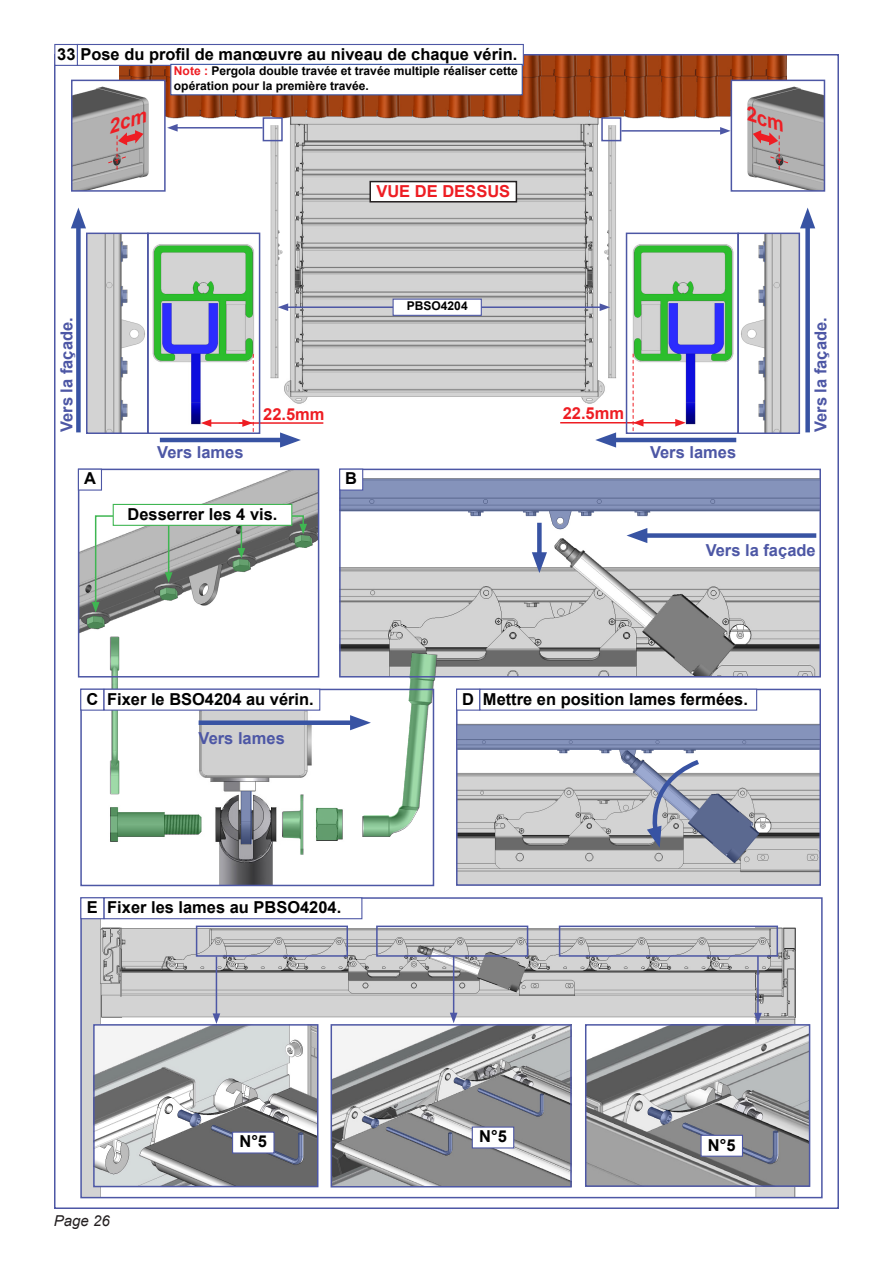
<style>
.page{position:relative;width:893px;height:1263px;background:#fff}
.page>*{position:absolute;margin:0;border:0;box-sizing:border-box;transform-origin:0 0}
.t1{font:700 16.5px "Arial";color:#000}
.t2{font:700 16.5px "Arial";color:#4d57a5}
.t3{font:700 16.5px "Arial";color:#ee1d23}
.t4{font:italic 15px "Arial";color:#231f20}
.t5{font:700 12px/14.4px "Arial";color:#000}
.s1{color:#ee1d23}
</style>
<div class="page">
<img style="left:120px;top:57px;width:667px;height:354px">
<img style="left:83px;top:900px;width:713px;height:295px">
<img style="left:81px;top:472px;width:235px;height:161px">
<img style="left:342px;top:472px;width:476px;height:202px">
<img style="left:110px;top:692px;width:281px;height:191px">
<svg style="left:111px;top:807px;width:90px;height:34px"></svg>
<svg style="left:316px;top:808px;width:26px;height:32px"></svg>
<img style="left:109px;top:636px;width:13px;height:159px">
<svg style="left:111px;top:637px;width:8px;height:157px"></svg>
<img style="left:362px;top:650px;width:79px;height:28px">
<img style="left:282px;top:794px;width:21px;height:61px">
<svg style="left:283px;top:795px;width:20px;height:59px"></svg>
<img style="left:459px;top:723px;width:359px;height:160px">
<img style="left:96px;top:1027px;width:219px;height:157px">
<img style="left:588px;top:1027px;width:219px;height:157px">
<img style="left:334px;top:1027px;width:235px;height:157px">
<img style="left:602px;top:125px;width:14px;height:253px">
<img style="left:270px;top:125px;width:14px;height:253px">
<img style="left:74px;top:83px;width:89px;height:106px">
<img style="left:734px;top:83px;width:88px;height:106px">
<img style="left:629px;top:240px;width:107px;height:186px">
<img style="left:740px;top:236px;width:57px;height:195px">
<hr style="left:641px;top:422px;width:37px;height:1px;background:#ee1d23">
<svg style="left:633px;top:354px;width:10px;height:77px"></svg>
<svg style="left:675px;top:419px;width:11px;height:8px"></svg>
<hr style="left:560px;top:422px;width:80px;height:1px;background:#ee1d23">
<img style="left:150px;top:240px;width:107px;height:186px">
<img style="left:89px;top:236px;width:57px;height:195px">
<hr style="left:239px;top:422px;width:84px;height:2px;background:#ee1d23">
<hr style="left:209px;top:422px;width:36px;height:2px;background:#ee1d23">
<svg style="left:201px;top:419px;width:10px;height:8px"></svg>
<svg style="left:242px;top:354px;width:12px;height:77px"></svg>
<svg style="left:87px;top:506px;width:225px;height:123px"></svg>
<div style="left:80px;top:897px;width:743px;height:301px;border:2px solid #4d57a5"></div>
<div style="left:78px;top:469px;width:241px;height:208px;border:2px solid #4d57a5"></div>
<div style="left:339px;top:469px;width:482px;height:208px;border:2px solid #4d57a5"></div>
<div style="left:80px;top:689px;width:354px;height:197px;border:2px solid #4d57a5"></div>
<div style="left:456px;top:689px;width:365px;height:197px;border:2px solid #4d57a5"></div>
<div style="left:93px;top:1024px;width:225px;height:163px;border:2px solid #4d57a5"></div>
<div style="left:585px;top:1024px;width:225px;height:163px;border:2px solid #4d57a5"></div>
<div style="left:331px;top:1024px;width:241px;height:163px;border:2px solid #4d57a5"></div>
<div style="left:71px;top:80px;width:95px;height:112px;border:2px solid #4d57a5"></div>
<div style="left:731px;top:80px;width:94px;height:112px;border:2px solid #4d57a5"></div>
<div style="left:626px;top:233px;width:113px;height:201px;border:2px solid #4d57a5"></div>
<div style="left:737px;top:233px;width:63px;height:201px;border:2px solid #4d57a5"></div>
<div style="left:147px;top:233px;width:113px;height:201px;border:2px solid #4d57a5"></div>
<div style="left:86px;top:233px;width:63px;height:201px;border:2px solid #4d57a5"></div>
<div style="left:196px;top:925px;width:152px;height:32px;border:2px solid #4d57a5"></div>
<div style="left:559px;top:925px;width:219px;height:32px;border:2px solid #4d57a5"></div>
<div style="left:376px;top:925px;width:152px;height:32px;border:2px solid #4d57a5"></div>
<hr style="left:216px;top:956px;width:1px;height:60px;background:#4d57a5">
<svg style="left:213px;top:1013px;width:7px;height:11px"></svg>
<hr style="left:453px;top:956px;width:1px;height:59px;background:#4d57a5">
<svg style="left:450px;top:1013px;width:7px;height:10px"></svg>
<hr style="left:757px;top:956px;width:2px;height:59px;background:#4d57a5">
<svg style="left:754px;top:1013px;width:8px;height:10px"></svg>
<div style="left:537px;top:523px;width:5px;height:37px;background:#3853a3"></div>
<svg style="left:532px;top:552px;width:15px;height:21px"></svg>
<svg style="left:241px;top:791px;width:10px;height:53px"></svg>
<svg style="left:177px;top:1109px;width:24px;height:17px"></svg>
<svg style="left:211px;top:1125px;width:92px;height:39px;background:#686a71"></svg>
<svg style="left:362px;top:1116px;width:17px;height:12px"></svg>
<svg style="left:386px;top:1127px;width:66px;height:28px;background:#82848c"></svg>
<svg style="left:454px;top:1077px;width:17px;height:12px"></svg>
<svg style="left:478px;top:1088px;width:66px;height:28px;background:#82848c"></svg>
<svg style="left:648px;top:1107px;width:24px;height:17px"></svg>
<svg style="left:682px;top:1123px;width:96px;height:40px;background:#82848b"></svg>
<div style="left:199px;top:720px;width:159px;height:5px;background:#3853a3"></div>
<svg style="left:350px;top:653px;width:86px;height:183px"></svg>
<hr style="left:286px;top:306px;width:316px;height:2px;background:#4d57a5">
<svg style="left:600px;top:303px;width:10px;height:8px"></svg>
<svg style="left:278px;top:303px;width:10px;height:8px"></svg>
<div style="left:263px;top:117px;width:20px;height:24px;border:2px solid #4d57a5"></div>
<hr style="left:175px;top:127px;width:88px;height:2px;background:#4d57a5">
<svg style="left:167px;top:124px;width:11px;height:8px"></svg>
<div style="left:601px;top:117px;width:20px;height:24px;border:2px solid #4d57a5"></div>
<hr style="left:621px;top:130px;width:101px;height:2px;background:#4d57a5">
<svg style="left:720px;top:127px;width:11px;height:8px"></svg>
<svg style="left:458px;top:725px;width:361px;height:138px;background:#b5b9c3"></svg>
<svg style="left:759px;top:242px;width:6px;height:20px"></svg>
<svg style="left:759px;top:357px;width:6px;height:20px"></svg>
<svg style="left:759px;top:400px;width:6px;height:20px"></svg>
<div style="left:805px;top:220px;width:5px;height:212px;background:#3853a3"></div>
<svg style="left:800px;top:208px;width:15px;height:20px"></svg>
<hr style="left:608px;top:438px;width:128px;height:4px;background:#3853a3">
<svg style="left:595px;top:432px;width:21px;height:16px"></svg>
<svg style="left:759px;top:286px;width:6px;height:20px"></svg>
<svg style="left:121px;top:286px;width:6px;height:20px"></svg>
<svg style="left:121px;top:357px;width:6px;height:20px"></svg>
<svg style="left:121px;top:400px;width:6px;height:20px"></svg>
<div style="left:76px;top:220px;width:5px;height:212px;background:#3853a3"></div>
<svg style="left:71px;top:208px;width:15px;height:20px"></svg>
<hr style="left:160px;top:438px;width:128px;height:4px;background:#3853a3">
<svg style="left:280px;top:432px;width:21px;height:16px"></svg>
<svg style="left:121px;top:242px;width:6px;height:20px"></svg>
<svg style="left:340px;top:479px;width:479px;height:64px"></svg>
<div style="left:78px;top:469px;width:24px;height:22px;background:#fff;border:1px solid #4d57a5"></div>
<div style="left:232px;top:1131px;width:43px;height:22px;background:#fff;border:1px solid #4d57a5"></div>
<div style="left:472px;top:1126px;width:42px;height:22px;background:#fff;border:1px solid #4d57a5"></div>
<div style="left:700px;top:1135px;width:43px;height:22px;background:#fff;border:1px solid #4d57a5"></div>
<div style="left:80px;top:689px;width:24px;height:22px;background:#fff;border:1px solid #4d57a5"></div>
<div style="left:104px;top:689px;width:216px;height:22px;background:#fff;border:1px solid #4d57a5"></div>
<div style="left:80px;top:897px;width:24px;height:22px;background:#fff;border:1px solid #4d57a5"></div>
<div style="left:104px;top:897px;width:258px;height:22px;background:#fff;border:1px solid #4d57a5"></div>
<div style="left:456px;top:689px;width:24px;height:22px;background:#fff;border:1px solid #4d57a5"></div>
<div style="left:479px;top:689px;width:278px;height:22px;background:#fff;border:1px solid #4d57a5"></div>
<div style="left:54px;top:44px;width:24px;height:22px;background:#fff;border:1px solid #4d57a5"></div>
<div style="left:77px;top:44px;width:447px;height:22px;background:#fff;border:1px solid #4d57a5"></div>
<div style="left:393px;top:299px;width:89px;height:17px;background:#fff;border:1px solid #4d57a5"></div>
<div style="left:339px;top:469px;width:24px;height:22px;background:#fff;border:1px solid #4d57a5"></div>
<div style="left:170px;top:64px;width:353px;height:31px;background:#fff;border:1px solid #3853a3"></div>
<svg style="left:642px;top:750px;width:62px;height:98px"></svg>
<div style="left:370px;top:182px;width:146px;height:20px;background:#fff"></div>
<div style="left:369px;top:181px;width:148px;height:21px;border:2px solid #231f20"></div>
<div style="left:113px;top:504px;width:179px;height:21px;background:#fff"></div>
<div style="left:113px;top:504px;width:179px;height:22px;border:1px solid #3fb652"></div>
<svg style="left:108px;top:111px;width:38px;height:58px;background:#b19e9f"></svg>
<svg style="left:747px;top:105px;width:42px;height:64px;background:#b1a1a2"></svg>
<p class="t1" style="left:57px;top:43px;width:462px">33 Pose du profil de manœuvre au niveau de chaque vérin.</p>
<p class="t5" style="left:174px;top:64px;width:345px"><span class="s1">Note :</span> Pergola double travée et travée multiple réaliser cette opération pour la première travée.</p>
<p class="t3" style="left:376px;top:181px;width:135px">VUE DE DESSUS</p>
<p class="t2" style="left:56px;top:432px;width:116px;rotate:-90deg">Vers la façade.</p>
<p class="t1" style="left:84px;top:468px;width:13px">A</p>
<p class="t5" style="left:407px;top:299px;width:62px">PBSO4204</p>
<p class="t2" style="left:157px;top:441px;width:88px">Vers lames</p>
<p class="t3" style="left:263px;top:404px;width:63px">22.5mm</p>
<p class="t3" style="left:563px;top:402px;width:63px">22.5mm</p>
<p class="t1" style="left:345px;top:468px;width:13px">B</p>
<p class="t1" style="left:128px;top:503px;width:151px">Desserrer les 4 vis.</p>
<p class="t2" style="left:650px;top:441px;width:88px">Vers lames</p>
<p class="t2" style="left:810px;top:432px;width:116px;rotate:-90deg">Vers la façade.</p>
<p class="t2" style="left:706px;top:540px;width:112px">Vers la façade</p>
<p class="t1" style="left:86px;top:688px;width:13px">C</p>
<p class="t1" style="left:107px;top:688px;width:208px">Fixer le BSO4204 au vérin.</p>
<p class="t2" style="left:199px;top:727px;width:88px">Vers lames</p>
<p class="t1" style="left:462px;top:688px;width:13px">D</p>
<p class="t1" style="left:483px;top:688px;width:267px">Mettre en position lames fermées.</p>
<p class="t1" style="left:87px;top:896px;width:12px">E</p>
<p class="t1" style="left:107px;top:896px;width:236px">Fixer les lames au PBSO4204.</p>
<p class="t1" style="left:239px;top:1130px;width:29px">N°5</p>
<p class="t1" style="left:479px;top:1125px;width:29px">N°5</p>
<p class="t1" style="left:708px;top:1134px;width:29px">N°5</p>
<p class="t4" style="left:54px;top:1211px;width:57px">Page 26</p>
</div>
